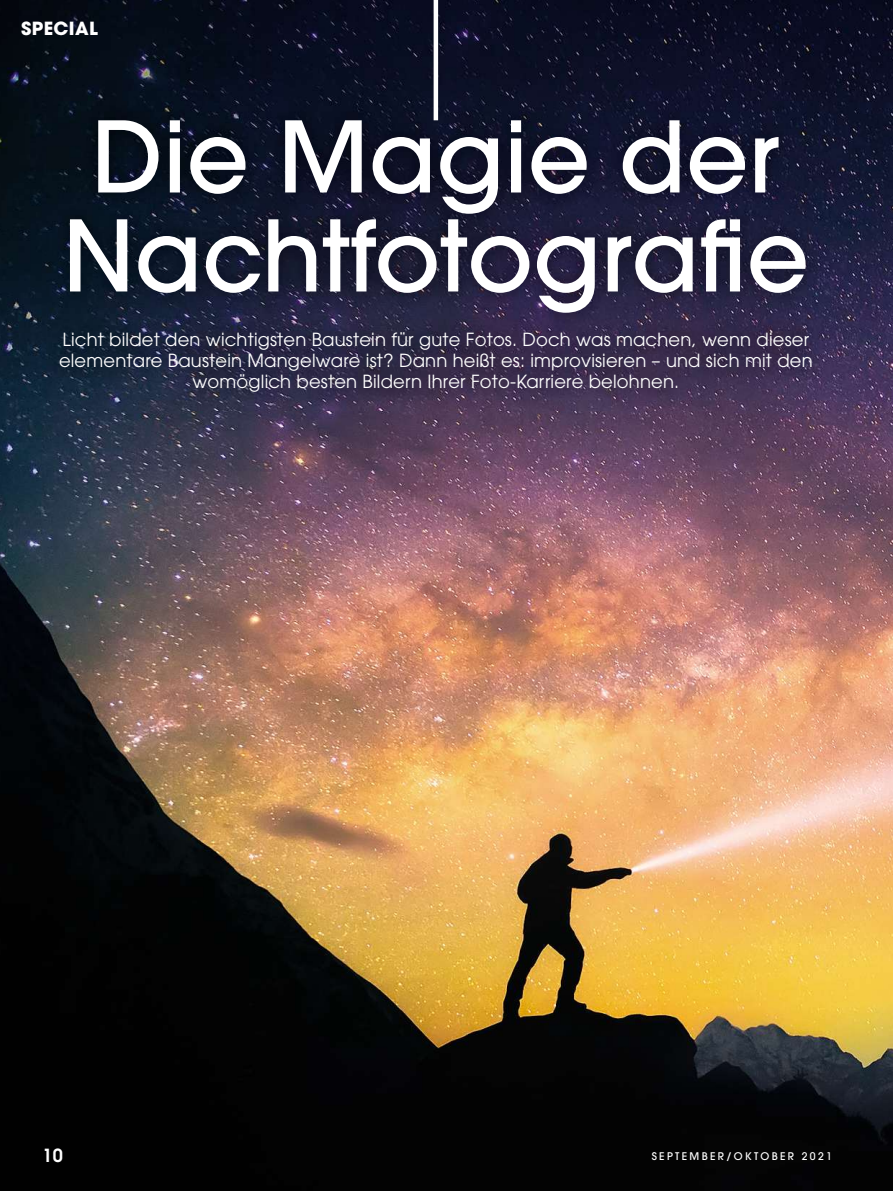
<style>
.page{position:relative;width:893px;height:1191px;background:#fff}
.page>*{position:absolute;margin:0;border:0;box-sizing:border-box;transform-origin:0 0}
.t1{font:500 97.5px/99px "ITC Avant Garde Std";color:#fff;text-align:center}
.t2{font:18px/21px "ITC Avant Garde Std";letter-spacing:.01em;color:#fff;text-align:center}
.t3{font:700 18px "ITC Avant Garde Std";letter-spacing:.02em;color:#fff}
.t4{font:600 18px "ITC Avant Garde Std";color:#fff}
.t5{font:500 10.5px "ITC Avant Garde Std";letter-spacing:.22em;color:#fff}
</style>
<div class="page">
<img style="left:0;top:0;width:893px;height:1191px">
<img style="left:42px;top:101px;width:788px;height:309px">
<hr style="left:434px;top:0;width:4px;height:120px;background:#fff">
<p class="t3" style="left:21px;top:18px;width:78px">SPECIAL</p>
<h1 class="t1" style="left:63px;top:109px;width:748px">Die Magie der<br>Nachtfotografie</h1>
<p class="t2" style="left:59px;top:329px;width:755px">Licht bildet den wichtigsten Baustein für gute Fotos. Doch was machen, wenn dieser elementare Baustein Mangelware ist? Dann heißt es: improvisieren – und sich mit den womöglich besten Bildern Ihrer Foto-Karriere belohnen.</p>
<p class="t4" style="left:43px;top:1145px;width:22px">10</p>
<p class="t5" style="left:652px;top:1150px;width:182px">SEPTEMBER/OKTOBER 2021</p>
</div>
